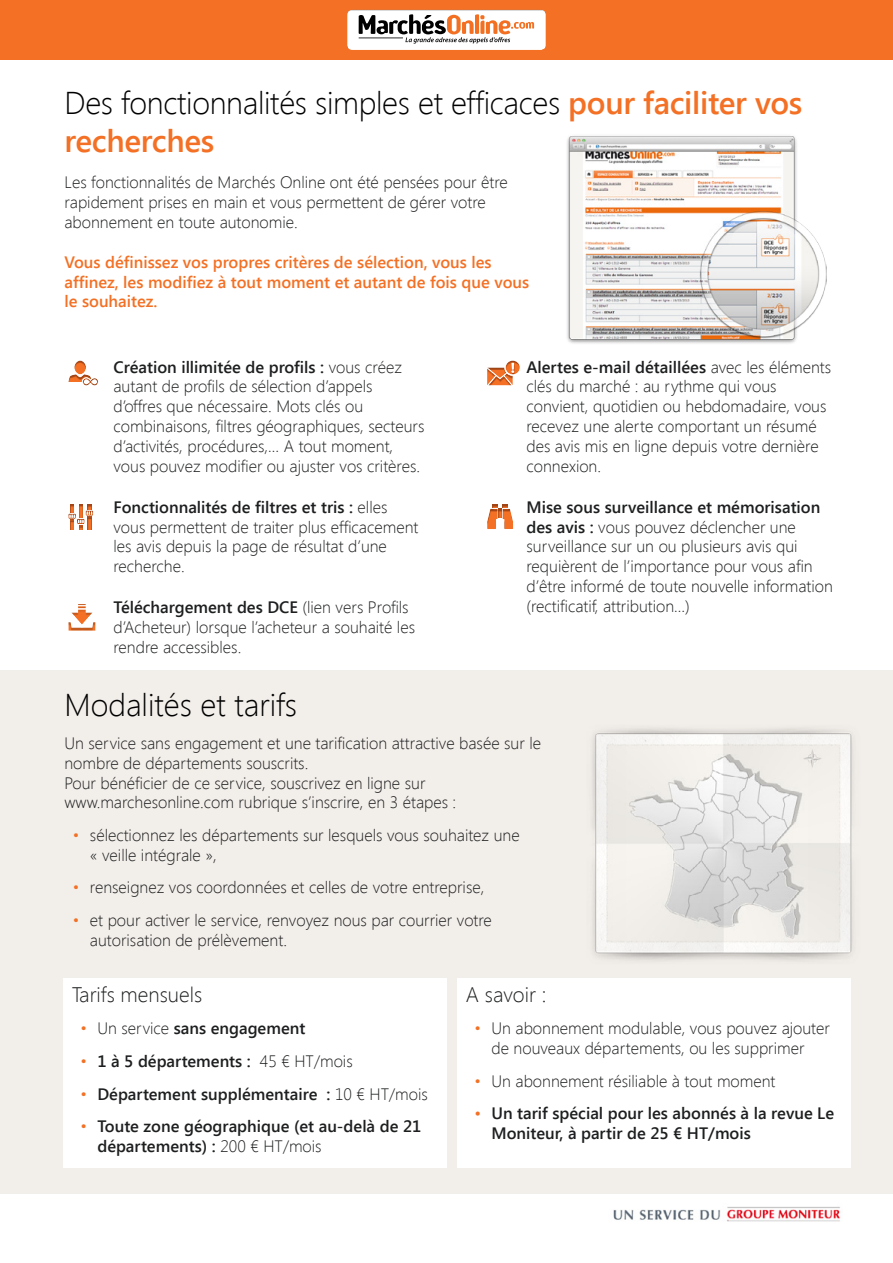
<style>
.page{position:relative;width:893px;height:1263px;background:#fff}
.page>*{position:absolute;margin:0;border:0;box-sizing:border-box;transform-origin:0 0}
.titre{font:300 31.5px/37.8px "Segoe UI";letter-spacing:-.01em;color:#000}
.txt{font:300 21px "Segoe UI";color:#1d1e1f}
.liste_b{font:300 16.5px/19.8px "Segoe UI";color:#1d1e1f}
.txt-2{font:300 16.5px/19.8px "Segoe UI";color:#1d1e1f}
.t1{font:600 16.5px/19.8px "Segoe UI";color:#1d1e1f}
.txt-3{font:600 16.5px/19.8px "Segoe UI";color:#f37024}
.s1{font-weight:600;color:#f37024}
.s2{font-weight:600}
.s3{color:#f37024}
.s4{font-weight:300;color:#f37024}
.s5{font-weight:300}
.s6{font-weight:400;color:#f37024}
</style>
<div class="page">
<div style="left:0;top:670px;width:893px;height:523px;background:#f2eeea"></div>
<div style="left:0;top:0;width:893px;height:60px;background:#f37024"></div>
<div style="left:43px;top:360px;width:79px;height:28px;background:#000;opacity:.2"></div>
<div style="left:63px;top:978px;width:383px;height:190px;background:#fff"></div>
<div style="left:457px;top:978px;width:394px;height:190px;background:#fff"></div>
<img style="left:567px;top:136px;width:259px;height:208px">
<div style="left:42px;top:502px;width:75px;height:27px;background:#000;opacity:.2"></div>
<div style="left:54px;top:602px;width:54px;height:30px;background:#000;opacity:.2"></div>
<div style="left:460px;top:358px;width:84px;height:29px;background:#000;opacity:.2"></div>
<div style="left:461px;top:501px;width:76px;height:29px;background:#000;opacity:.2"></div>
<img style="left:592px;top:728px;width:261px;height:233px">
<img style="left:613px;top:1207px;width:229px;height:15px">
<div style="left:334px;top:9px;width:223px;height:43px;background:#000;opacity:.2"></div>
<svg style="left:359px;top:14px;width:175px;height:30px;background:#cbb9ae"></svg>
<p class="titre" style="left:64px;top:83px;width:739px">Des fonctionnalités simples et efficaces <span class="s1">pour faciliter vos recherches</span></p>
<p class="txt-2" style="left:64px;top:172px;width:445px">Les fonctionnalités de Marchés Online ont été pensées pour être rapidement prises en main et vous permettent de gérer votre abonnement en toute autonomie.</p>
<p class="txt-3" style="left:64px;top:251px;width:466px">Vous définissez vos propres critères de sélection, vous les affinez, les modifiez à tout moment et autant de fois que vous le souhaitez.</p>
<p class="liste_b" style="left:114px;top:356px;width:313px"><span class="s2">Création illimitée de profils :</span> vous créez autant de profils de sélection d’appels d’offres que nécessaire. Mots clés ou combinaisons, filtres géographiques, secteurs d’activités, procédures,… A tout moment, vous pouvez modifier ou ajuster vos critères.</p>
<p class="liste_b" style="left:114px;top:496px;width:306px"><span class="s2">Fonctionnalités de filtres et tris :</span> elles vous permettent de traiter plus efficacement les avis depuis la page de résultat d’une recherche.</p>
<p class="liste_b" style="left:114px;top:597px;width:303px"><span class="s2">Téléchargement des DCE</span> (lien vers Profils d’Acheteur) lorsque l’acheteur a souhaité les rendre accessibles.</p>
<p class="liste_b" style="left:526px;top:356px;width:306px"><span class="s2">Alertes e-mail détaillées</span> avec les éléments clés du marché : au rythme qui vous convient, quotidien ou hebdomadaire, vous recevez une alerte comportant un résumé des avis mis en ligne depuis votre dernière connexion.</p>
<p class="liste_b" style="left:526px;top:496px;width:308px"><span class="s2">Mise sous surveillance et mémorisation des avis :</span> vous pouvez déclencher une surveillance sur un ou plusieurs avis qui requièrent de l’importance pour vous afin d’être informé de toute nouvelle information (rectificatif, attribution…)</p>
<p class="titre" style="left:64px;top:685px;width:234px">Modalités et tarifs</p>
<p class="txt-2" style="left:64px;top:733px;width:478px">Un service sans engagement et une tarification attractive basée sur le nombre de départements souscrits.</p>
<p class="txt-2" style="left:64px;top:772px;width:393px">Pour bénéficier de ce service, souscrivez en ligne sur www.marchesonline.com rubrique s’inscrire, en 3 étapes :</p>
<p class="liste_b" style="left:90px;top:825px;width:431px;text-indent:-17px"><span class="s3">•</span> sélectionnez les départements sur lesquels vous souhaitez une « veille intégrale »,</p>
<p class="liste_b" style="left:73px;top:877px;width:413px"><span class="s3">•</span> renseignez vos coordonnées et celles de votre entreprise,</p>
<p class="liste_b" style="left:90px;top:909px;width:403px;text-indent:-17px"><span class="s3">•</span> et pour activer le service, renvoyez nous par courrier votre autorisation de prélèvement.</p>
<p class="txt" style="left:72px;top:980px;width:132px">Tarifs mensuels</p>
<p class="t1" style="left:80px;top:1018px;width:226px"><span class="s4">•</span> <span class="s5">Un service</span> sans engagement</p>
<p class="t1" style="left:80px;top:1050px;width:274px"><span class="s4">•</span> 1 à 5 départements : <span class="s5">45 € HT/mois</span></p>
<p class="t1" style="left:80px;top:1083px;width:349px"><span class="s4">•</span> Département supplémentaire : <span class="s5">10 € HT/mois</span></p>
<p class="t1" style="left:97px;top:1115px;width:325px;text-indent:-17px"><span class="s4">•</span> Toute zone géographique (et au-delà de 21 départements) : <span class="s5">200 € HT/mois</span></p>
<p class="txt" style="left:466px;top:980px;width:82px">A savoir :</p>
<p class="liste_b" style="left:474px;top:1018px;width:357px;text-align:center"><span class="s3">•</span> Un abonnement modulable, vous pouvez ajouter de nouveaux départements, ou les supprimer</p>
<p class="liste_b" style="left:474px;top:1070px;width:302px"><span class="s3">•</span> Un abonnement résiliable à tout moment</p>
<p class="t1" style="left:491px;top:1103px;width:344px;text-indent:-17px"><span class="s6">•</span> Un tarif spécial pour les abonnés à la revue Le<br>Moniteur, à partir de 25 € HT/mois</p>
</div>
